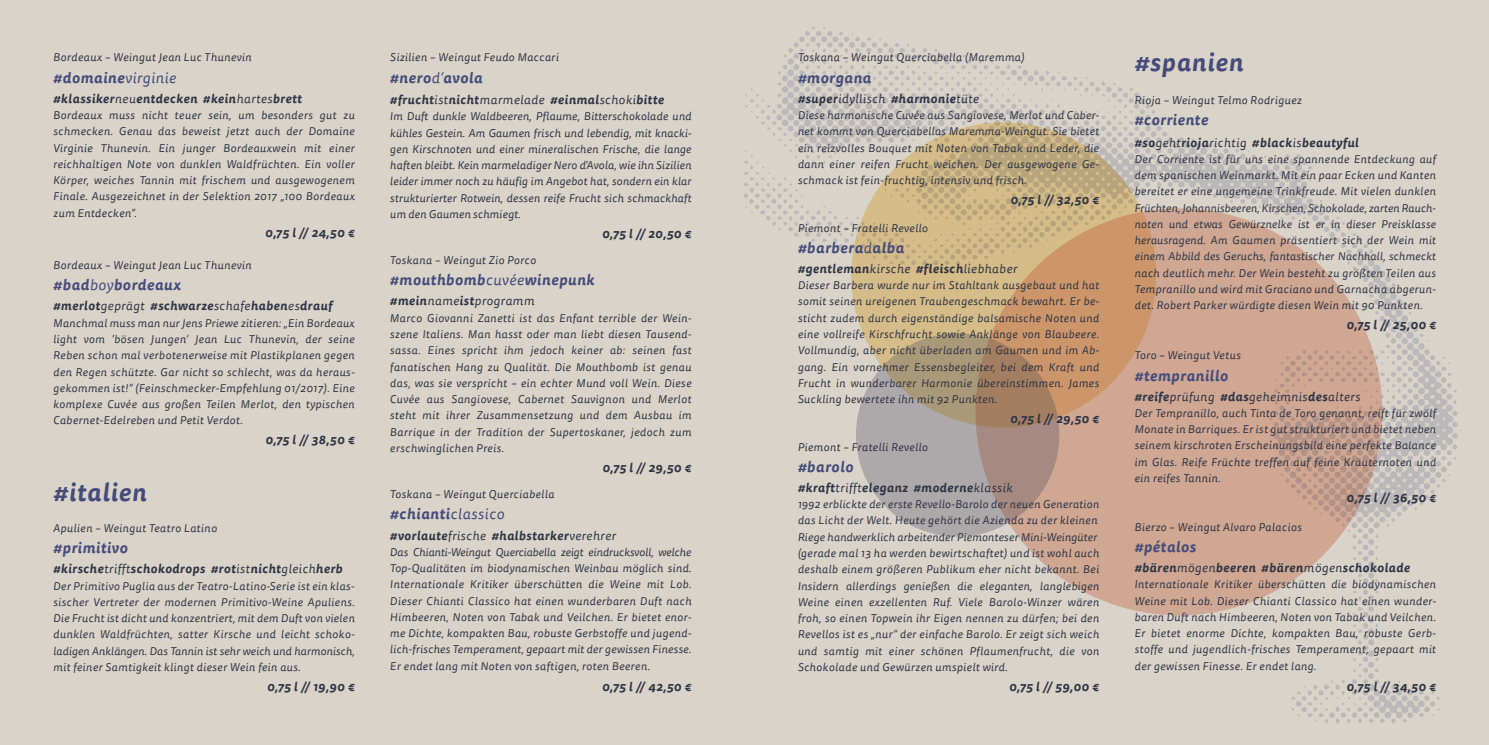
<style>
.page{position:relative;width:1489px;height:745px;background:#fff}
.page>*{position:absolute;margin:0;border:0;box-sizing:border-box;transform-origin:0 0}
.t1{font:italic 700 25px "Tisa Sans Pro";letter-spacing:.04em;color:#454c7a}
.t2{font:italic 700 15px "Tisa Sans Pro";letter-spacing:.04em;color:#454c7a}
.t3{font:italic 700 12.5px "Tisa Sans Pro";letter-spacing:.04em;color:#303545}
.t4{font:italic 12.5px "Tisa Sans Pro";letter-spacing:.04em;color:#303545}
.t5{font:italic 11.25px/16.2px "Tisa Sans Pro";letter-spacing:.04em;color:#303545;text-align:justify}
.s1{font-weight:400}
.s2{font-weight:700}
</style>
<div class="page">
<div style="left:0;top:0;width:744px;height:744px;background:#d9d3c9"></div>
<div style="left:744px;top:0;width:744px;height:744px;background:#d9d3c9"></div>
<svg style="left:744px;top:27px;width:717px;height:696px"></svg>
<svg style="left:846px;top:441px;width:110px;height:104px;fill:#ada9ab"></svg>
<svg style="left:956px;top:189px;width:444px;height:445px;fill:#cfa793"></svg>
<svg style="left:837px;top:108px;width:333px;height:333px"></svg>
<p class="t5" style="left:53px;top:50px;width:200px">Bordeaux – Weingut Jean Luc Thunevin</p>
<h2 class="t2" style="left:53px;top:66px;width:124px">#domaine<span class="s1">virginie</span></h2>
<p class="t3" style="left:53px;top:89px;width:250px">#klassiker<span class="s1">neu</span>entdecken #kein<span class="s1">hartes</span>brett</p>
<p class="t5" style="left:53px;top:107px;width:303px">Bordeaux muss nicht teuer sein, um besonders gut zu schmecken. Genau das beweist jetzt auch der Domaine Virginie Thunevin. Ein junger Bordeauxwein mit einer reichhaltigen Note von dunklen Waldfrüchten. Ein voller Körper, weiches Tannin mit frischem und ausgewogenem Finale. Ausgezeichnet in der Selektion 2017 „100 Bordeaux zum Entdecken“.</p>
<p class="t3" style="left:265px;top:223px;width:91px">0,75 l // 24,50 €</p>
<p class="t5" style="left:53px;top:257px;width:200px">Bordeaux – Weingut Jean Luc Thunevin</p>
<h2 class="t2" style="left:53px;top:274px;width:129px">#bad<span class="s1">boy</span>bordeaux</h2>
<p class="t3" style="left:53px;top:296px;width:280px">#merlot<span class="s1">geprägt</span> #schwarze<span class="s1">schafe</span>haben<span class="s1">es</span>drauf</p>
<p class="t5" style="left:53px;top:315px;width:303px">Manchmal muss man nur Jens Priewe zitieren: „Ein Bordeaux light vom ’bösen Jungen‘ Jean Luc Thunevin, der seine Reben schon mal verbotenerweise mit Plastikplanen gegen den Regen schützte. Gar nicht so schlecht, was da heraus&shy;gekommen ist!“ (Feinschmecker-Empfehlung 01/2017). Eine komplexe Cuvée aus großen Teilen Merlot, den typischen Cabernet-Edelreben und Petit Verdot.</p>
<p class="t3" style="left:265px;top:430px;width:91px">0,75 l // 38,50 €</p>
<h1 class="t1" style="left:53px;top:473px;width:95px">#italien</h1>
<p class="t5" style="left:53px;top:520px;width:165px">Apulien – Weingut Teatro Latino</p>
<h2 class="t2" style="left:53px;top:536px;width:76px">#primitivo</h2>
<p class="t3" style="left:53px;top:559px;width:291px">#kirsche<span class="s1">trifft</span>schokodrops #rot<span class="s1">ist</span>nicht<span class="s1">gleich</span>herb</p>
<p class="t5" style="left:53px;top:577px;width:303px">Der Primitivo Puglia aus der Teatro-Latino-Serie ist ein klas&shy;sischer Vertreter der modernen Primitivo-Weine Apuliens.<br>Die Frucht ist dicht und konzentriert, mit dem Duft von vielen dunklen Waldfrüchten, satter Kirsche und leicht schoko&shy;ladigen Anklängen. Das Tannin ist sehr weich und harmonisch, mit feiner Samtigkeit klingt dieser Wein fein aus.</p>
<p class="t3" style="left:267px;top:676px;width:89px">0,75 l // 19,90 €</p>
<p class="t5" style="left:390px;top:50px;width:170px">Sizilien – Weingut Feudo Maccari</p>
<h2 class="t2" style="left:390px;top:66px;width:94px">#nero<span class="s1">d‘</span>avola</h2>
<p class="t3" style="left:390px;top:90px;width:275px">#frucht<span class="s1">ist</span>nicht<span class="s1">marmelade</span> #einmal<span class="s1">schoki</span>bitte</p>
<p class="t5" style="left:390px;top:108px;width:303px">Im Duft dunkle Waldbeeren, Pflaume, Bitterschokolade und kühles Gestein. Am Gaumen frisch und lebendig, mit knacki&shy;gen Kirschnoten und einer mineralischen Frische, die lange haften bleibt. Kein marmeladiger Nero d’Avola, wie ihn Sizilien leider immer noch zu häufig im Angebot hat, sondern ein klar strukturierter Rotwein, dessen reife Frucht sich schmackhaft um den Gaumen schmiegt.</p>
<p class="t3" style="left:602px;top:224px;width:91px">0,75 l // 20,50 €</p>
<p class="t5" style="left:390px;top:252px;width:147px">Toskana – Weingut Zio Porco</p>
<h2 class="t2" style="left:390px;top:269px;width:206px">#mouthbomb<span class="s1">cuvée</span>winepunk</h2>
<p class="t4" style="left:390px;top:292px;width:146px"><span class="s2">#mein</span>name<span class="s2">ist</span>programm</p>
<p class="t5" style="left:390px;top:310px;width:303px">Marco Giovanni Zanetti ist das Enfant terrible der Wein&shy;szene Italiens. Man hasst oder man liebt diesen Tausend&shy;sassa. Eines spricht ihm jedoch keiner ab: seinen fast fanatischen Hang zu Qualität. Die Mouthbomb ist genau das, was sie verspricht – ein echter Mund voll Wein. Diese Cuvée aus Sangiovese, Cabernet Sauvignon und Merlot steht mit ihrer Zusammensetzung und dem Ausbau im Barrique in der Tradition der Supertoskaner, jedoch zum erschwinglichen Preis.</p>
<p class="t3" style="left:602px;top:458px;width:90px">0,75 l // 29,50 €</p>
<p class="t5" style="left:390px;top:486px;width:166px">Toskana – Weingut Querciabella</p>
<h2 class="t2" style="left:390px;top:502px;width:116px">#chianti<span class="s1">classico</span></h2>
<p class="t3" style="left:390px;top:525px;width:227px">#vorlaute<span class="s1">frische</span> #halbstarker<span class="s1">verehrer</span></p>
<p class="t5" style="left:390px;top:543px;width:303px">Das Chianti-Weingut Querciabella zeigt eindrucksvoll, welche Top-Qualitäten im biodynamischen Weinbau möglich sind.<br>Internationale Kritiker überschütten die Weine mit Lob.<br>Dieser Chianti Classico hat einen wunderbaren Duft nach Himbeeren, Noten von Tabak und Veilchen. Er bietet enor&shy;me Dichte, kompakten Bau, robuste Gerbstoffe und jugend&shy;lich-frisches Temperament, gepaart mit der gewissen Finesse.<br>Er endet lang mit Noten von saftigen, roten Beeren.</p>
<p class="t3" style="left:602px;top:676px;width:91px">0,75 l // 42,50 €</p>
<p class="t5" style="left:797px;top:50px;width:228px">Toskana – Weingut Querciabella (Maremma)</p>
<h2 class="t2" style="left:797px;top:66px;width:75px">#morgana</h2>
<p class="t3" style="left:797px;top:89px;width:183px">#super<span class="s1">idyllisch</span> #harmonie<span class="s1">tüte</span></p>
<p class="t5" style="left:797px;top:107px;width:303px">Diese harmonische Cuvée aus Sangiovese, Merlot und Caber&shy;net kommt von Querciabellas Maremma-Weingut. Sie bietet ein reizvolles Bouquet mit Noten von Tabak und Leder, die dann einer reifen Frucht weichen. Der ausgewogene Ge&shy;schmack ist fein-fruchtig, intensiv und frisch.</p>
<p class="t3" style="left:1010px;top:190px;width:90px">0,75 l // 32,50 €</p>
<p class="t5" style="left:797px;top:220px;width:132px">Piemont – Fratelli Revello</p>
<h2 class="t2" style="left:797px;top:236px;width:108px">#barbera<span class="s1">d</span>alba</h2>
<p class="t3" style="left:797px;top:259px;width:221px">#gentleman<span class="s1">kirsche</span> #fleisch<span class="s1">liebhaber</span></p>
<p class="t5" style="left:797px;top:277px;width:303px">Dieser Barbera wurde nur im Stahltank ausgebaut und hat somit seinen ureigenen Traubengeschmack bewahrt. Er be&shy;sticht zudem durch eigenständige balsamische Noten und eine vollreife Kirschfrucht sowie Anklänge von Blaubeere.<br>Vollmundig, aber nicht überladen am Gaumen und im Ab&shy;gang. Ein vornehmer Essensbegleiter, bei dem Kraft und Frucht in wunderbarer Harmonie übereinstimmen. James Suckling bewertete ihn mit 92 Punkten.</p>
<p class="t3" style="left:1009px;top:409px;width:90px">0,75 l // 29,50 €</p>
<p class="t5" style="left:797px;top:438px;width:132px">Piemont – Fratelli Revello</p>
<h2 class="t2" style="left:797px;top:455px;width:57px">#barolo</h2>
<p class="t3" style="left:797px;top:478px;width:216px">#kraft<span class="s1">trifft</span>eleganz #moderne<span class="s1">klassik</span></p>
<p class="t5" style="left:797px;top:496px;width:303px;text-align:left">1992 erblickte der erste Revello-Barolo der neuen Generation das Licht der Welt. Heute gehört die Azienda zu der kleinen Riege handwerklich arbeitender Piemonteser Mini-Weingüter (gerade mal 13 ha werden bewirtschaftet) und ist wohl auch deshalb einem größeren Publikum eher nicht bekannt. Bei Insidern allerdings genießen die eleganten, langlebigen Weine einen exzellenten Ruf. Viele Barolo-Winzer wären froh, so einen Topwein ihr Eigen nennen zu dürfen; bei den Revellos ist es „nur“ der einfache Barolo. Er zeigt sich weich und samtig mit einer schönen Pflaumenfrucht, die von Schokolade und Gewürzen umspielt wird.</p>
<p class="t3" style="left:1009px;top:676px;width:91px">0,75 l // 59,00 €</p>
<h1 class="t1" style="left:1134px;top:44px;width:110px">#spanien</h1>
<p class="t5" style="left:1134px;top:92px;width:169px">Rioja – Weingut Telmo Rodriguez</p>
<h2 class="t2" style="left:1134px;top:109px;width:75px">#corriente</h2>
<p class="t3" style="left:1134px;top:133px;width:226px">#so<span class="s1">geht</span>rioja<span class="s1">richtig</span> #black<span class="s1">is</span>beautyful</p>
<p class="t5" style="left:1134px;top:151px;width:303px">Der Corriente ist für uns eine spannende Entdeckung auf dem spanischen Weinmarkt. Mit ein paar Ecken und Kanten bereitet er eine ungemeine Trinkfreude. Mit vielen dunklen Früchten, Johannisbeeren, Kirschen, Schokolade, zarten Rauch&shy;noten und etwas Gewürznelke ist er in dieser Preisklasse herausragend. Am Gaumen präsentiert sich der Wein mit einem Abbild des Geruchs, fantastischer Nachhall, schmeckt nach deutlich mehr. Der Wein besteht zu größten Teilen aus Tempranillo und wird mit Graciano und Garnacha abgerun&shy;det. Robert Parker würdigte diesen Wein mit 90 Punkten.</p>
<p class="t3" style="left:1346px;top:315px;width:91px">0,75 l // 25,00 €</p>
<p class="t5" style="left:1134px;top:347px;width:108px">Toro – Weingut Vetus</p>
<h2 class="t2" style="left:1134px;top:364px;width:95px">#tempranillo</h2>
<p class="t4" style="left:1134px;top:387px;width:227px"><span class="s2">#reife</span>prüfung <span class="s2">#das</span>geheimnis<span class="s2">des</span>alters</p>
<p class="t5" style="left:1134px;top:405px;width:303px">Der Tempranillo, auch Tinta de Toro genannt, reift für zwölf Monate in Barriques. Er ist gut strukturiert und bietet neben seinem kirschroten Erscheinungsbild eine perfekte Balance im Glas. Reife Früchte treffen auf feine Kräuternoten und ein reifes Tannin.</p>
<p class="t3" style="left:1346px;top:488px;width:91px">0,75 l // 36,50 €</p>
<p class="t5" style="left:1134px;top:518px;width:169px">Bierzo – Weingut Alvaro Palacios</p>
<h2 class="t2" style="left:1134px;top:535px;width:63px">#pétalos</h2>
<p class="t3" style="left:1134px;top:558px;width:277px">#bären<span class="s1">mögen</span>beeren #bären<span class="s1">mögen</span>schokolade</p>
<p class="t5" style="left:1134px;top:576px;width:303px">Internationale Kritiker überschütten die biodynamischen Weine mit Lob. Dieser Chianti Classico hat einen wunder&shy;baren Duft nach Himbeeren, Noten von Tabak und Veilchen.<br>Er bietet enorme Dichte, kompakten Bau, robuste Gerb&shy;stoffe und jugendlich-frisches Temperament, gepaart mit der gewissen Finesse. Er endet lang.</p>
<p class="t3" style="left:1346px;top:676px;width:91px">0,75 l // 34,50 €</p>
</div>
